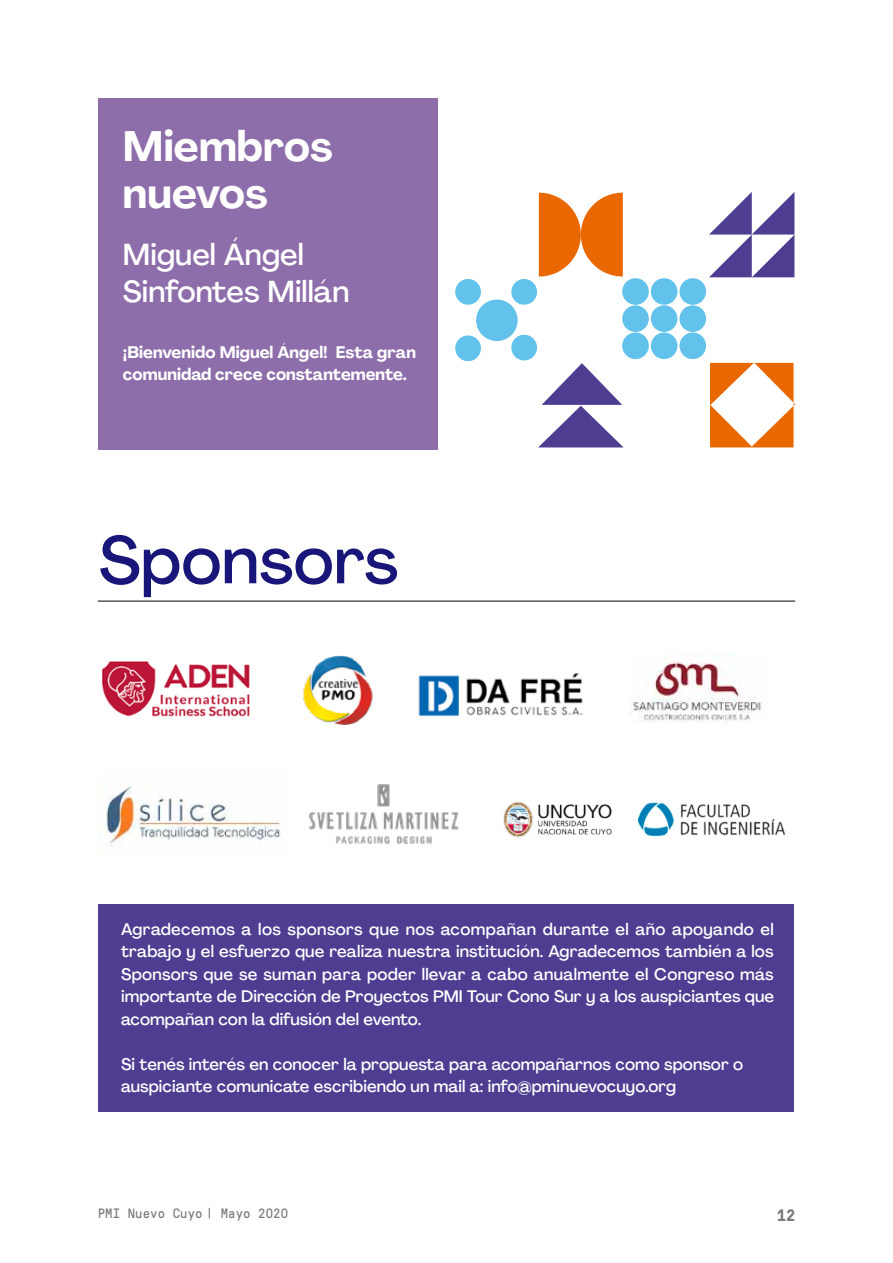
<style>
.page{position:relative;width:893px;height:1263px;background:#fff}
.page>*{position:absolute;margin:0;border:0;box-sizing:border-box;transform-origin:0 0}
.t1{font:500 66px "Agrandir";letter-spacing:.005em;color:#191679}
.t2{font:700 42px/46.5px "Agrandir";color:#fff}
.t3{font:500 30px/37.5px "Agrandir";letter-spacing:.005em;color:#fff}
.t4{font:500 16.5px/22.5px "Agrandir";letter-spacing:.005em;color:#fff;text-align:justify}
.t5{font:700 16.5px/22.5px "Agrandir";color:#fff}
.t6{font:700 16.5px "GT Pressura Mono";color:#7b7a7f}
.t7{font:13.5px "GT Pressura Mono";letter-spacing:.005em;color:#7b7a7f}
</style>
<div class="page">
<div style="left:99px;top:904px;width:695px;height:208px;background:#4e3d91"></div>
<hr style="left:98px;top:601px;width:697px;height:1px;background:#000">
<img style="left:102px;top:661px;width:148px;height:56px">
<img style="left:303px;top:655px;width:70px;height:69px">
<img style="left:418px;top:673px;width:165px;height:43px">
<img style="left:503px;top:802px;width:283px;height:36px">
<img style="left:99px;top:786px;width:182px;height:61px">
<img style="left:630px;top:654px;width:131px;height:69px">
<img style="left:309px;top:784px;width:150px;height:60px">
<div style="left:98px;top:98px;width:339px;height:352px;background:#8d6eaa"></div>
<div style="left:476px;top:300px;width:42px;height:41px;background:#62c2ec;border-radius:50%"></div>
<div style="left:511px;top:279px;width:26px;height:26px;background:#62c2ec;border-radius:50%"></div>
<div style="left:511px;top:335px;width:26px;height:25px;background:#62c2ec;border-radius:50%"></div>
<div style="left:455px;top:335px;width:26px;height:26px;background:#62c2ec;border-radius:50%"></div>
<div style="left:455px;top:279px;width:26px;height:26px;background:#62c2ec;border-radius:50%"></div>
<div style="left:622px;top:278px;width:27px;height:27px;background:#62c2ec;border-radius:50%"></div>
<div style="left:622px;top:305px;width:27px;height:27px;background:#62c2ec;border-radius:50%"></div>
<div style="left:622px;top:332px;width:27px;height:27px;background:#62c2ec;border-radius:50%"></div>
<div style="left:651px;top:278px;width:26px;height:27px;background:#62c2ec;border-radius:50%"></div>
<div style="left:651px;top:305px;width:26px;height:27px;background:#62c2ec;border-radius:50%"></div>
<div style="left:651px;top:332px;width:26px;height:27px;background:#62c2ec;border-radius:50%"></div>
<div style="left:679px;top:278px;width:27px;height:27px;background:#62c2ec;border-radius:50%"></div>
<div style="left:679px;top:305px;width:27px;height:27px;background:#62c2ec;border-radius:50%"></div>
<div style="left:679px;top:332px;width:27px;height:27px;background:#62c2ec;border-radius:50%"></div>
<svg style="left:538px;top:363px;width:85px;height:84px"></svg>
<svg style="left:710px;top:363px;width:85px;height:84px"></svg>
<svg style="left:539px;top:193px;width:84px;height:84px"></svg>
<svg style="left:709px;top:192px;width:85px;height:85px"></svg>
<h2 class="t2" style="left:123px;top:123px;width:211px">Miembros nuevos</h2>
<h3 class="t3" style="left:123px;top:235px;width:228px">Miguel Ángel<br>Sinfontes Millán</h3>
<p class="t5" style="left:123px;top:341px;width:295px">¡Bienvenido Miguel Ángel! Esta gran comunidad crece constantemente.</p>
<h1 class="t1" style="left:99px;top:519px;width:301px">Sponsors</h1>
<p class="t4" style="left:121px;top:918px;width:654px">Agradecemos a los sponsors que nos acompañan durante el año apoyando el trabajo y el esfuerzo que realiza nuestra institución. Agradecemos también a los Sponsors que se suman para poder llevar a cabo anualmente el Congreso más importante de Dirección de Proyectos PMI Tour Cono Sur y a los auspiciantes que acompañan con la difusión del evento.</p>
<p class="t4" style="left:121px;top:1053px;width:623px">Si tenés interés en conocer la propuesta para acompañarnos como sponsor o auspiciante comunicate escribiendo un mail a: info@pminuevocuyo.org</p>
<p class="t7" style="left:98px;top:1206px;width:192px">PMI Nuevo Cuyo | Mayo 2020</p>
<p class="t6" style="left:777px;top:1206px;width:20px">12</p>
</div>
